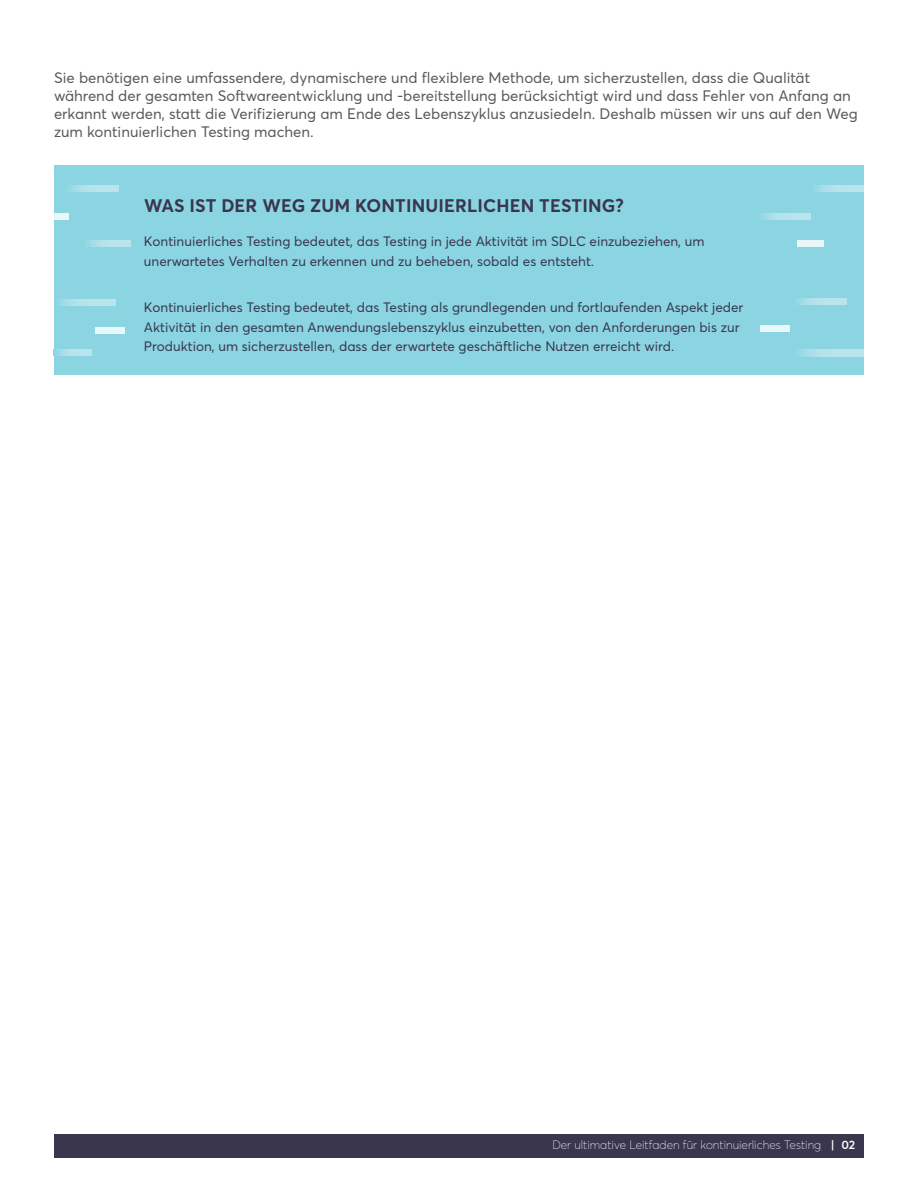
<style>
.page{position:relative;width:918px;height:1188px;background:#fff}
.page>*{position:absolute;margin:0;border:0;box-sizing:border-box;transform-origin:0 0}
.t1{font:700 18px "Averta";letter-spacing:.01em;color:#39364d}
.t2{font:15px/18px "Averta";color:#59595c}
.t3{font:13.5px/19.5px "Averta";color:#39364d}
.t4{font:100 12px "Averta";color:#fff}
.s1{font-weight:600}
</style>
<div class="page">
<div style="left:54px;top:165px;width:810px;height:210px;background:#8bd4e2"></div>
<svg style="left:815px;top:186px;width:49px;height:6px"></svg>
<svg style="left:70px;top:186px;width:48px;height:6px"></svg>
<svg style="left:762px;top:213px;width:49px;height:6px"></svg>
<div style="left:54px;top:213px;width:14px;height:6px;background:#eaf7f9"></div>
<svg style="left:797px;top:298px;width:49px;height:6px"></svg>
<svg style="left:59px;top:300px;width:57px;height:6px"></svg>
<div style="left:797px;top:241px;width:26px;height:6px;background:#eaf7f9"></div>
<svg style="left:88px;top:241px;width:43px;height:6px"></svg>
<div style="left:761px;top:326px;width:29px;height:6px;background:#eaf7f9"></div>
<div style="left:96px;top:327px;width:29px;height:6px;background:#eaf7f9"></div>
<svg style="left:799px;top:350px;width:65px;height:6px"></svg>
<svg style="left:53px;top:350px;width:39px;height:6px"></svg>
<div style="left:54px;top:1134px;width:810px;height:23px;background:#39364d"></div>
<p class="t2" style="left:54px;top:68px;width:805px">Sie benötigen eine umfassendere, dynamischere und flexiblere Methode, um sicherzustellen, dass die Qualität während der gesamten Softwareentwicklung und -bereitstellung berücksichtigt wird und dass Fehler von Anfang an erkannt werden, statt die Verifizierung am Ende des Lebenszyklus anzusiedeln. Deshalb müssen wir uns auf den Weg zum kontinuierlichen Testing machen.</p>
<h1 class="t1" style="left:144px;top:194px;width:481px">WAS IST DER WEG ZUM KONTINUIERLICHEN TESTING?</h1>
<p class="t3" style="left:144px;top:232px;width:562px">Kontinuierliches Testing bedeutet, das Testing in jede Aktivität im SDLC einzubeziehen, um unerwartetes Verhalten zu erkennen und zu beheben, sobald es entsteht.</p>
<p class="t3" style="left:144px;top:298px;width:601px">Kontinuierliches Testing bedeutet, das Testing als grundlegenden und fortlaufenden Aspekt jeder<br>Aktivität in den gesamten Anwendungslebenszyklus einzubetten, von den Anforderungen bis zur<br>Produktion, um sicherzustellen, dass der erwartete geschäftliche Nutzen erreicht wird.</p>
<p class="t4" style="left:552px;top:1138px;width:304px">Der ultimative Leitfaden für kontinuierliches Testing <span class="s1">| 02</span></p>
</div>
